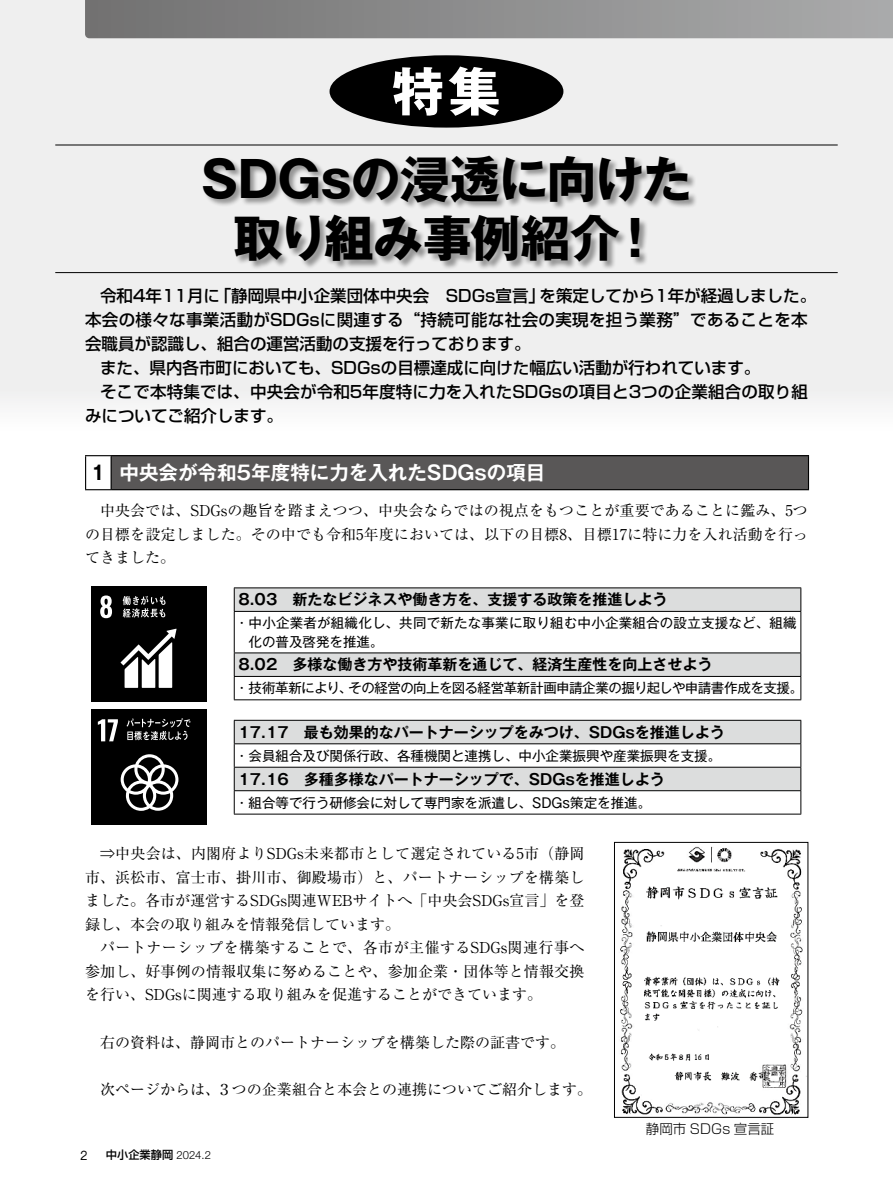
<style>
.page{position:relative;width:893px;height:1191px;background:#fff}
.page>*{position:absolute;margin:0;border:0;box-sizing:border-box;transform-origin:0 0}
.t1{font:700 52.5px "Gothic MB101 Pr 5";color:#fff}
.t2{font:700 49.5px/59.6px "Gothic MB101 Pro";letter-spacing:-.015em;color:#000}
.t3{font:700 19.5px "Gothic MB101 Pr 5 De";color:#fff}
.t4{font:700 19.5px "Gothic MB101 Pr 5 De";color:#000}
.t5{font:500 16.5px "Shin Go Pro";color:#000}
.t6{font:500 16.5px "Shin Go Pro";letter-spacing:.02em;color:#000}
.t7{font:15px/23.5px "Ryumin Pro";color:#000;text-align:justify}
.t8{font:700 15px "Gothic MB101 Pro De";color:#000}
.t9{font:13.5px/19.5px "Gothic MB101 Pro";color:#000}
.t10{font:13.5px "Gothic MB101 Pro";letter-spacing:-.04em;color:#000}
.t11{font:300 13.5px "Shin Go Pro";color:#000}
.t12{font:13.5px "Gothic MB101 Pro";letter-spacing:-.035em;color:#000}
.t13{font:500 12.45px "Gothic BBB Pro";color:#000;scale:.88 1}
.t14{font:500 11.25px "Shin Go Pro";color:#000}
.s1{font-family:"Helvetica Neue LT Pro";font-weight:300}
</style>
<div class="page">
<div style="left:111px;top:456px;width:697px;height:34px;background:#595757"></div>
<svg style="left:85px;top:455px;width:26px;height:1px"></svg>
<hr style="left:85px;top:456px;width:1px;height:33px;background:#000">
<hr style="left:111px;top:455px;width:698px;height:1px;background:#000">
<hr style="left:111px;top:456px;width:1px;height:33px;background:#000">
<hr style="left:808px;top:456px;width:1px;height:33px;background:#000">
<svg style="left:85px;top:489px;width:26px;height:1px"></svg>
<hr style="left:111px;top:489px;width:698px;height:1px;background:#000">
<div style="left:91px;top:585px;width:116px;height:116px;background:#000"></div>
<svg style="left:100px;top:595px;width:12px;height:23px"></svg>
<svg style="left:121px;top:628px;width:56px;height:60px"></svg>
<svg style="left:123px;top:596px;width:43px;height:21px"></svg>
<svg style="left:235px;top:588px;width:565px;height:88px;fill:#dcdddd"></svg>
<hr style="left:234px;top:587px;width:567px;height:1px;background:#000">
<svg style="left:234px;top:588px;width:1px;height:23px"></svg>
<svg style="left:800px;top:588px;width:1px;height:23px"></svg>
<hr style="left:234px;top:611px;width:567px;height:1px;background:#000">
<hr style="left:234px;top:612px;width:1px;height:40px;background:#000">
<hr style="left:800px;top:612px;width:1px;height:40px;background:#000">
<hr style="left:234px;top:652px;width:567px;height:1px;background:#000">
<hr style="left:234px;top:676px;width:567px;height:1px;background:#000">
<svg style="left:234px;top:653px;width:1px;height:46px"></svg>
<svg style="left:800px;top:653px;width:1px;height:46px"></svg>
<hr style="left:234px;top:699px;width:567px;height:1px;background:#000">
<div style="left:91px;top:709px;width:116px;height:116px;background:#000"></div>
<svg style="left:98px;top:719px;width:20px;height:22px"></svg>
<svg style="left:121px;top:754px;width:57px;height:57px"></svg>
<svg style="left:127px;top:718px;width:64px;height:22px"></svg>
<hr style="left:234px;top:813px;width:567px;height:1px;background:#000">
<div style="left:0;top:0;width:893px;height:434px;background:#efefef"></div>
<div style="left:330px;top:55px;width:233px;height:73px;background:#000;border-radius:50%"></div>
<div style="left:203px;top:156px;width:494px;height:115px;background:#000;opacity:.38"></div>
<hr style="left:55px;top:272px;width:783px;height:1px;background:#000">
<hr style="left:55px;top:145px;width:783px;height:1px;background:#000">
<img style="left:620px;top:846px;width:183px;height:269px">
<div style="left:614px;top:842px;width:194px;height:275px;border:1px solid #000"></div>
<svg style="left:85px;top:0;width:808px;height:38px"></svg>
<svg style="left:234px;top:720px;width:567px;height:93px"></svg>
<h1 class="t1" style="left:392px;top:48px;width:110px">特集</h1>
<h2 class="t2" style="left:610px;top:143px;width:83px;text-indent:-409px">SDGsの浸透に向けた!</h2>
<h2 class="t2" style="left:233px;top:203px;width:388px">取り組み事例紹介</h2>
<p class="t5" style="left:540px;top:282px;width:278px">を策定してから1年が経過しました。</p>
<p class="t5" style="left:215px;top:282px;width:332px">「静岡県中小企業団体中央会　SDGs宣言」</p>
<p class="t5" style="left:100px;top:282px;width:122px">令和4年11月に</p>
<p class="t6" style="left:85px;top:306px;width:724px">本会の様々な事業活動がSDGsに関連する“持続可能な社会の実現を担う業務”であることを本</p>
<p class="t5" style="left:85px;top:330px;width:447px">会職員が認識し、組合の運営活動の支援を行っております。</p>
<p class="t5" style="left:100px;top:354px;width:662px">また、県内各市町においても、SDGsの目標達成に向けた幅広い活動が行われています。</p>
<p class="t5" style="left:100px;top:378px;width:709px">そこで本特集では、中央会が令和5年度特に力を入れたSDGsの項目と3つの企業組合の取り組</p>
<p class="t5" style="left:85px;top:402px;width:199px">みについてご紹介します。</p>
<h3 class="t3" style="left:120px;top:456px;width:427px">中央会が令和5年度特に力を入れたSDGsの項目</h3>
<h3 class="t4" style="left:89px;top:456px;width:21px">１</h3>
<p class="t7" style="left:85px;top:498px;width:724px;text-indent:15px">中央会では、SDGsの趣旨を踏まえつつ、中央会ならではの視点をもつことが重要であることに鑑み、つ5の目標を設定しました。その中でも令和5年度においては、以下の目標、8 目標17に特に力を入れ活動を行ってきました。</p>
<p class="t8" style="left:238px;top:587px;width:430px">8.03　新たなビジネスや働き方を、支援する政策を推進しよう</p>
<p class="t9" style="left:249px;top:611px;width:549px;text-indent:-14px">・中小企業者が組織化し、共同で新たな事業に取り組む中小企業組合の設立支援など、組織化の普及啓発を推進。</p>
<p class="t8" style="left:238px;top:652px;width:475px">8.02　多様な働き方や技術革新を通じて、経済生産性を向上させよう</p>
<p class="t10" style="left:348px;top:677px;width:456px">その経営の向上を図る経営革新計画申請企業の掘り起しや申請書作成を支援。</p>
<p class="t12" style="left:235px;top:677px;width:119px">・技術革新により、</p>
<p class="t8" style="left:238px;top:719px;width:488px">17.17　最も効果的なパートナーシップをみつけ、SDGsを推進しよう</p>
<p class="t9" style="left:235px;top:744px;width:487px">・会員組合及び関係行政、各種機関と連携し、中小企業振興や産業振興を支援。</p>
<p class="t8" style="left:238px;top:766px;width:428px">17.16　多種多様なパートナーシップで、SDGsを推進しよう</p>
<p class="t9" style="left:235px;top:790px;width:418px">・組合等で行う研修会に対して専門家を派遣し、SDGs策定を推進。</p>
<p class="t7" style="left:85px;top:840px;width:501px;text-indent:15px">⇒中央会は、内閣府よりSDGs未来都市として選定されている市5 （静岡市、浜松市、富士市、掛川市、御殿場市）と、パートナーシップを構築しました。各市が運営するSDGs関連WEBサイトへ「中央会SDGs宣言」を登録し、本会の取り組みを情報発信しています。</p>
<p class="t7" style="left:85px;top:935px;width:501px;text-indent:15px">パートナーシップを構築することで、各市が主催するSDGs関連行事へ参加し、好事例の情報収集に努めることや、参加企業・団体等と情報交換を行い、SDGsに関連する取り組みを促進することができています。</p>
<p class="t7" style="left:100px;top:1029px;width:466px">右の資料は、静岡市とのパートナーシップを構築した際の証書です。</p>
<p class="t7" style="left:217px;top:1076px;width:376px">３つの企業組合と本会との連携についてご紹介します。</p>
<p class="t7" style="left:100px;top:1076px;width:121px">次ページからは、</p>
<p class="t13" style="left:81px;top:1145px;width:9px">2</p>
<p class="t14" style="left:106px;top:1145px;width:107px">中小企業静岡 <span class="s1">2024.2</span></p>
<p class="t11" style="left:646px;top:1117px;width:130px">静岡市 SDGs 宣言証</p>
</div>
